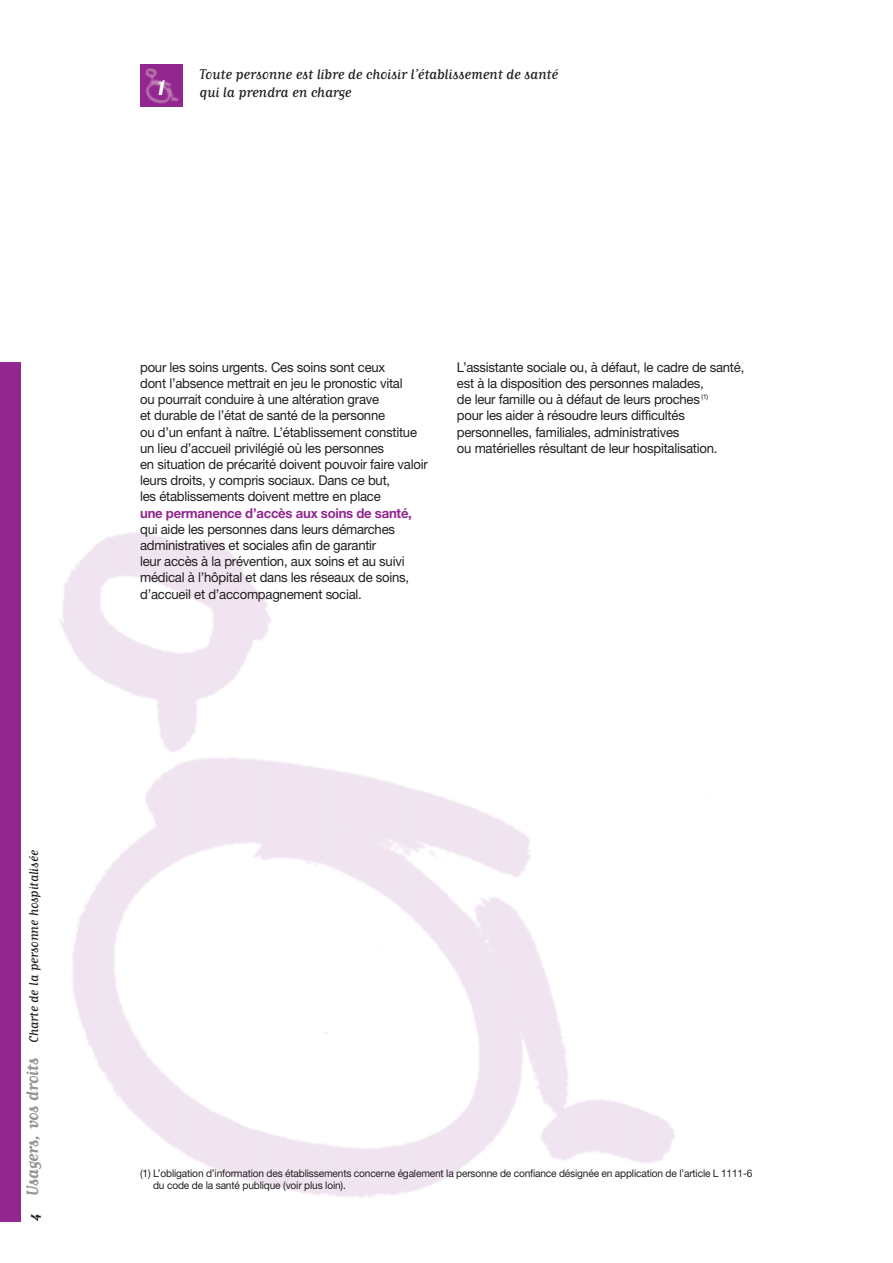
<style>
.page{position:relative;width:893px;height:1263px;background:#fff}
.page>*{position:absolute;margin:0;border:0;box-sizing:border-box;transform-origin:0 0}
.t1{font:32.25px "Matrix Script";color:#fff;scale:1.24 1}
.t2{font:16.5px/18px "Matrix Script";letter-spacing:-.015em;color:#231f20}
.t3{font:15px "Matrix Script";letter-spacing:-.015em;color:#231f20}
.t4{font:13.5px/16.2px "Helvetica Neue";letter-spacing:-.015em;color:#231f20}
.t5{font:700 13.5px "Helvetica Neue";letter-spacing:-.015em;color:#91278f}
.t6{font:10.5px/12.6px "Helvetica Neue";letter-spacing:-.015em;color:#231f20}
.s1{font-weight:700;font-size:16.5px}
.s2{font-weight:700;font-size:19.5px;color:#939598}
</style>
<div class="page">
<img style="left:140px;top:64px;width:43px;height:43px">
<img style="left:0;top:532px;width:675px;height:690px">
<div style="left:0;top:362px;width:21px;height:859px;background:#91278f"></div>
<h1 class="t1" style="left:155px;top:74px;width:12px">1</h1>
<p class="t2" style="left:200px;top:67px;width:360px">Toute personne est libre de choisir l’établissement de santé qui la prendra en charge</p>
<p class="t4" style="left:140px;top:360px;width:289px">pour les soins urgents. Ces soins sont ceux<br>dont l’absence mettrait en jeu le pronostic vital<br>ou pourrait conduire à une altération grave<br>et durable de l’état de santé de la personne<br>ou d’un enfant à naître. L’établissement constitue un lieu d’accueil privilégié où les personnes<br>en situation de précarité doivent pouvoir faire valoir leurs droits, y compris sociaux. Dans ce but,<br>les établissements doivent mettre en place</p>
<p class="t5" style="left:140px;top:508px;width:273px">une permanence d’accès aux soins de santé,</p>
<p class="t4" style="left:140px;top:522px;width:271px">qui aide les personnes dans leurs démarches administratives et sociales afin de garantir<br>leur accès à la prévention, aux soins et au suivi médical à l’hôpital et dans les réseaux de soins, d’accueil et d’accompagnement social.</p>
<p class="t4" style="left:457px;top:360px;width:289px">L’assistante sociale ou, à défaut, le cadre de santé, est à la disposition des personnes malades,<br>de leur famille ou à défaut de leurs proches <sup>(1)<br></sup>pour les aider à résoudre leurs difficultés personnelles, familiales, administratives<br>ou matérielles résultant de leur hospitalisation.</p>
<p class="t3" style="left:29px;top:1221px;width:372px;rotate:-90deg"><span class="s1">4</span> <span class="s2">Usagers, vos droits</span> Charte de la personne hospitalisée</p>
<p class="t6" style="left:153px;top:1168px;width:601px;text-indent:-13px">(1) L’obligation d’information des établissements concerne également la personne de confiance désignée en application de l’article L 1111-6 du code de la santé publique (voir plus loin).</p>
</div>
